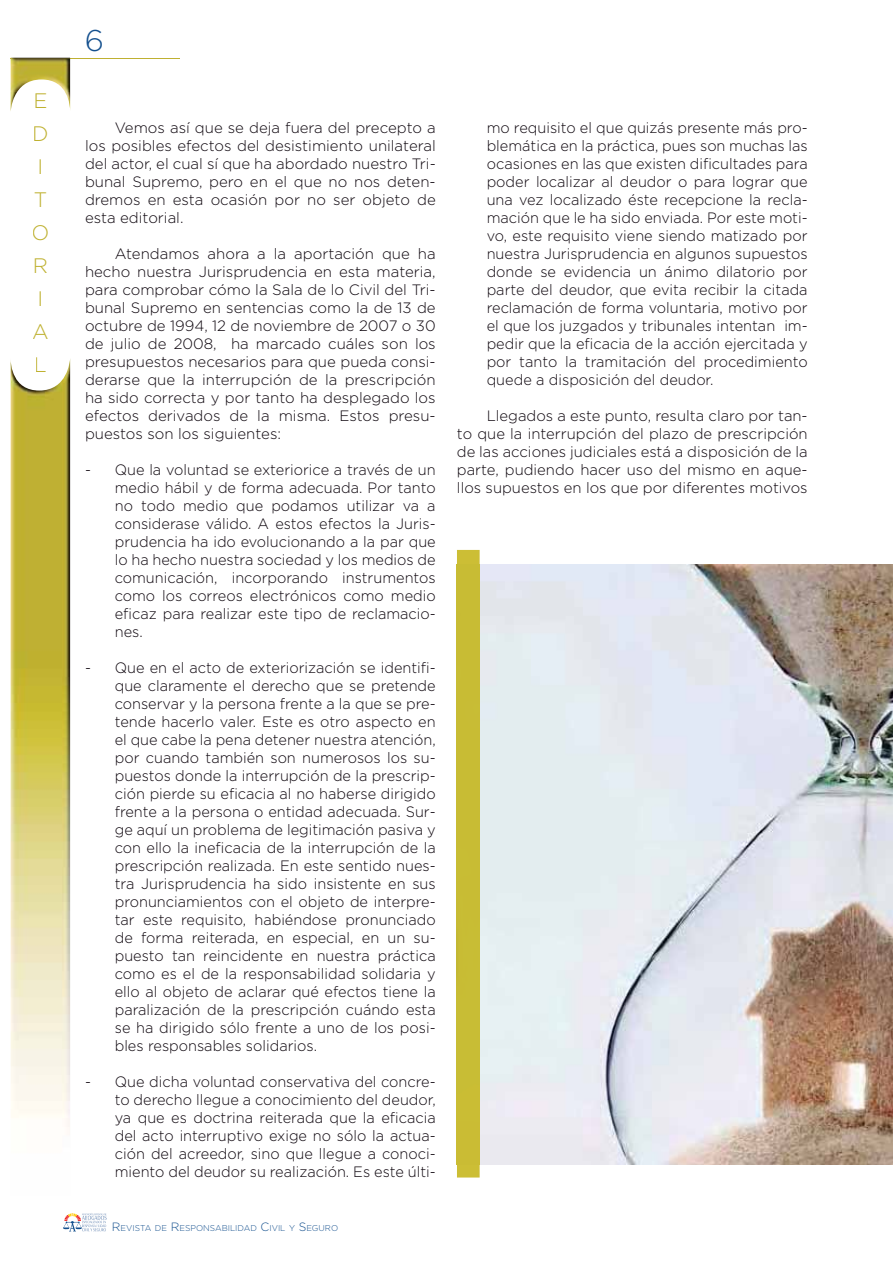
<style>
.page{position:relative;width:893px;height:1263px;background:#fff}
.page>*{position:absolute;margin:0;border:0;box-sizing:border-box;transform-origin:0 0}
.t1{font:300 30px "Gotham";color:#14508e}
.t2{font:300 21px/33px "Gotham";color:#bfb131}
.t3{font:300 15px/18px "Gotham";color:#0d050d;text-align:justify}
.t4{font:300 8.4px "Gotham";color:#14508e}
.s1{font-size:12px}
</style>
<div class="page">
<svg style="left:63px;top:1213px;width:44px;height:18px"></svg>
<hr style="left:11px;top:58px;width:169px;height:1px;background:#bfb032">
<img style="left:11px;top:58px;width:59px;height:51px">
<img style="left:11px;top:359px;width:60px;height:768px">
<img style="left:480px;top:565px;width:413px;height:600px">
<div style="left:457px;top:550px;width:23px;height:628px;background:#c8bc34"></div>
<h2 class="t2" style="left:31px;top:86px;width:19px">E<br>D<br>I<br>T<br>O<br>R<br>I<br>A<br>L</h2>
<h1 class="t1" style="left:85px;top:28px;width:21px">6</h1>
<p class="t3" style="left:85px;top:120px;width:352px;text-indent:30px">Vemos así que se deja fuera del precepto a los posibles efectos del desistimiento unilateral del actor, el cual sí que ha abordado nuestro Tri&shy;bunal Supremo, pero en el que no nos deten&shy;dremos en esta ocasión por no ser objeto de esta editorial.</p>
<p class="t3" style="left:85px;top:246px;width:352px;text-indent:30px">Atendamos ahora a la aportación que ha hecho nuestra Jurisprudencia en esta materia, para comprobar cómo la Sala de lo Civil del Tri&shy;bunal Supremo en sentencias como la de 13 de octubre de 1994, 12 de noviembre de 2007 o 30 de julio de 2008, ha marcado cuáles son los presupuestos necesarios para que pueda consi&shy;derarse que la interrupción de la prescripción ha sido correcta y por tanto ha desplegado los efectos derivados de la misma. Estos presu&shy;puestos son los siguientes:</p>
<p class="t3" style="left:115px;top:462px;width:322px;text-indent:-30px">- Que la voluntad se exteriorice a través de un medio hábil y de forma adecuada. Por tanto no todo medio que podamos utilizar va a considerase válido. A estos efectos la Juris&shy;prudencia ha ido evolucionando a la par que lo ha hecho nuestra sociedad y los medios de comunicación, incorporando instrumentos como los correos electrónicos como medio eficaz para realizar este tipo de reclamacio&shy;nes.</p>
<p class="t3" style="left:115px;top:660px;width:322px;text-indent:-30px">- Que en el acto de exteriorización se identifi&shy;que claramente el derecho que se pretende conservar y la persona frente a la que se pre&shy;tende hacerlo valer. Este es otro aspecto en el que cabe la pena detener nuestra atención, por cuando también son numerosos los su&shy;puestos donde la interrupción de la prescrip&shy;ción pierde su eficacia al no haberse dirigido frente a la persona o entidad adecuada. Sur&shy;ge aquí un problema de legitimación pasiva y con ello la ineficacia de la interrupción de la prescripción realizada. En este sentido nues&shy;tra Jurisprudencia ha sido insistente en sus pronunciamientos con el objeto de interpre&shy;tar este requisito, habiéndose pronunciado de forma reiterada, en especial, en un su&shy;puesto tan reincidente en nuestra práctica como es el de la responsabilidad solidaria y ello al objeto de aclarar qué efectos tiene la paralización de la prescripción cuándo esta se ha dirigido sólo frente a uno de los posi&shy;bles responsables solidarios.</p>
<p class="t3" style="left:115px;top:1074px;width:322px;text-indent:-30px">- Que dicha voluntad conservativa del concre&shy;to derecho llegue a conocimiento del deudor, ya que es doctrina reiterada que la eficacia del acto interruptivo exige no sólo la actua&shy;ción del acreedor, sino que llegue a conoci&shy;miento del deudor su realización. Es este últi-</p>
<p class="t4" style="left:112px;top:1226px;width:228px"><span class="s1">R</span>EVISTA DE <span class="s1">R</span>ESPONSABILIDAD <span class="s1">C</span>IVIL Y <span class="s1">S</span>EGURO</p>
<p class="t3" style="left:487px;top:120px;width:322px">mo requisito el que quizás presente más pro&shy;blemática en la práctica, pues son muchas las ocasiones en las que existen dificultades para poder localizar al deudor o para lograr que una vez localizado éste recepcione la recla&shy;mación que le ha sido enviada. Por este moti&shy;vo, este requisito viene siendo matizado por nuestra Jurisprudencia en algunos supuestos donde se evidencia un ánimo dilatorio por parte del deudor, que evita recibir la citada reclamación de forma voluntaria, motivo por el que los juzgados y tribunales intentan im&shy;pedir que la eficacia de la acción ejercitada y por tanto la tramitación del procedimiento quede a disposición del deudor.</p>
<p class="t3" style="left:457px;top:408px;width:352px;text-indent:30px">Llegados a este punto, resulta claro por tan&shy;to que la interrupción del plazo de prescripción de las acciones judiciales está a disposición de la parte, pudiendo hacer uso del mismo en aque&shy;llos supuestos en los que por diferentes motivos</p>
</div>
